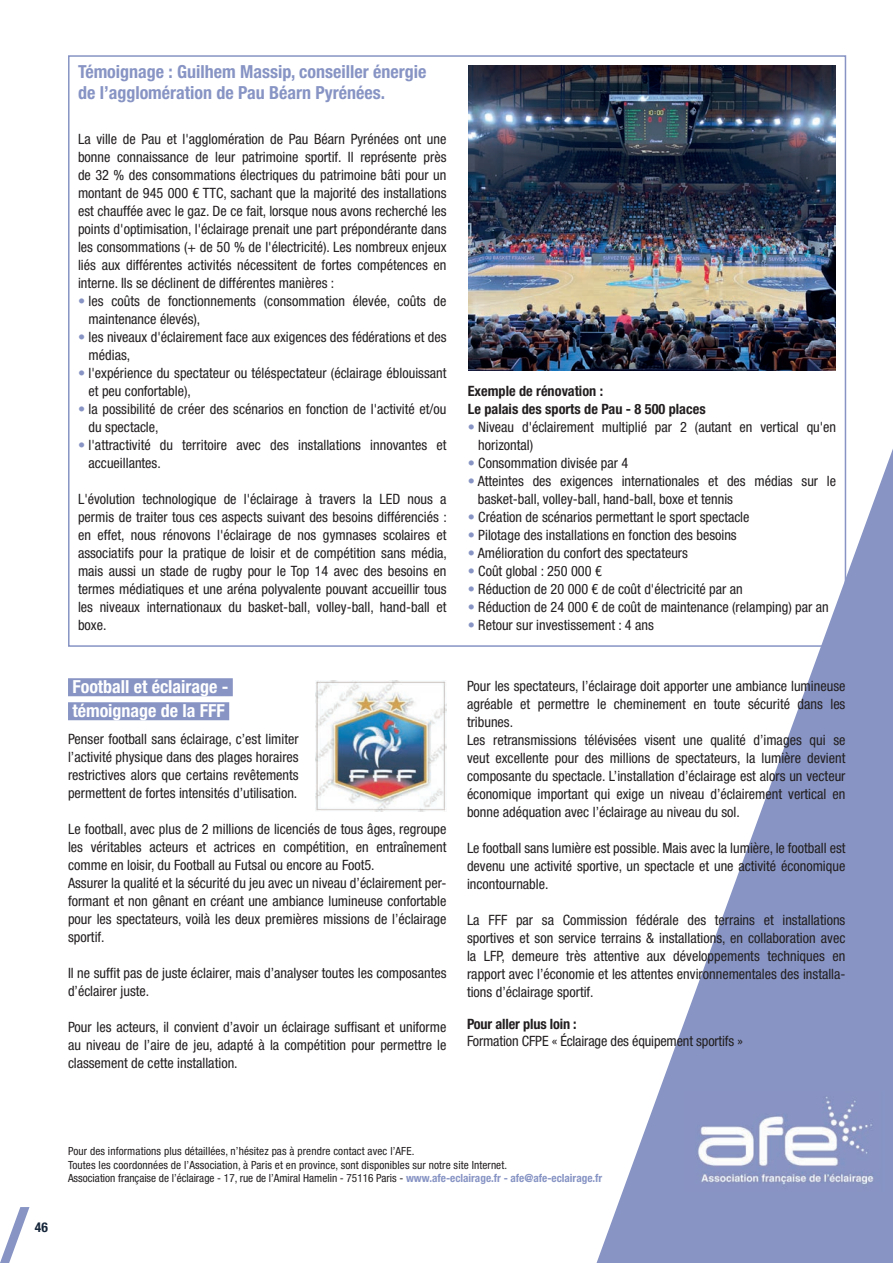
<style>
.page{position:relative;width:893px;height:1263px;background:#fff}
.page>*{position:absolute;margin:0;border:0;box-sizing:border-box;transform-origin:0 0}
.t1{font:700 condensed 18px/21px "Helvetica Neue LT Std";color:#8794c4}
.t2{font:700 condensed 18px/24px "Helvetica Neue LT Std";color:#fff}
.t3{font:condensed 14.25px/18px "Helvetica Neue LT Std";color:#231f20}
.t4{font:700 condensed 14.25px/18px "Helvetica Neue LT Std";color:#231f20}
.t5{font:700 condensed 13.5px "Helvetica Neue LT Std";color:#16263a}
.t6{font:condensed 11.25px/13.5px "Helvetica Neue";letter-spacing:.01em;color:#231f20}
.s1{color:#8794c4}
.s2{font-weight:700;color:#8794c4}
</style>
<div class="page">
<svg style="left:597px;top:448px;width:296px;height:815px"></svg>
<svg style="left:0;top:1207px;width:29px;height:56px"></svg>
<img style="left:684px;top:1091px;width:201px;height:100px">
<div style="left:68px;top:678px;width:165px;height:18px;background:#8794c4"></div>
<div style="left:68px;top:702px;width:161px;height:18px;background:#8794c4"></div>
<img style="left:315px;top:680px;width:131px;height:131px">
<img style="left:469px;top:65px;width:366px;height:305px">
<p class="t1" style="left:78px;top:61px;width:350px">Témoignage : Guilhem Massip, conseiller énergie de l’agglomération de Pau Béarn Pyrénées.</p>
<p class="t3" style="left:78px;top:130px;width:370px;text-align:justify">La ville de Pau et l'agglomération de Pau Béarn Pyrénées ont une bonne connaissance de leur patrimoine sportif. Il représente près de 32 % des consommations électriques du patrimoine bâti pour un montant de 945 000 € TTC, sachant que la majorité des installations est chauffée avec le gaz. De ce fait, lorsque nous avons recherché les points d'optimisation, l'éclairage prenait une part prépondérante dans les consommations (+ de 50 % de l'électricité). Les nombreux enjeux liés aux différentes activités nécessitent de fortes compétences en interne. Ils se déclinent de différentes manières :</p>
<p class="t3" style="left:89px;top:291px;width:359px;text-indent:-11px"><span class="s1">•</span> les coûts de fonctionnements (consommation élevée, coûts de maintenance élevés),</p>
<p class="t3" style="left:89px;top:327px;width:359px;text-indent:-11px"><span class="s1">•</span> les niveaux d'éclairement face aux exigences des fédérations et des médias,</p>
<p class="t3" style="left:89px;top:363px;width:359px;text-indent:-11px"><span class="s1">•</span> l'expérience du spectateur ou téléspectateur (éclairage éblouissant et peu confortable),</p>
<p class="t3" style="left:89px;top:399px;width:359px;text-indent:-11px"><span class="s1">•</span> la possibilité de créer des scénarios en fonction de l'activité et/ou du spectacle,</p>
<p class="t3" style="left:89px;top:435px;width:359px;text-indent:-11px"><span class="s1">•</span> l'attractivité du territoire avec des installations innovantes et accueillantes.</p>
<p class="t3" style="left:78px;top:489px;width:370px;text-align:justify">L'évolution technologique de l'éclairage à travers la LED nous a permis de traiter tous ces aspects suivant des besoins différenciés : en effet, nous rénovons l'éclairage de nos gymnases scolaires et associatifs pour la pratique de loisir et de compétition sans média, mais aussi un stade de rugby pour le Top 14 avec des besoins en termes médiatiques et une aréna polyvalente pouvant accueillir tous les niveaux internationaux du basket-ball, volley-ball, hand-ball et boxe.</p>
<p class="t2" style="left:72px;top:675px;width:158px">Football et éclairage - témoignage de la FFF</p>
<p class="t3" style="left:68px;top:730px;width:232px;text-align:justify">Penser football sans éclairage, c’est limiter l’activité physique dans des plages horaires restrictives alors que certains revêtements permettent de fortes intensités d’utilisation.</p>
<p class="t3" style="left:68px;top:820px;width:380px">Le football, avec plus de 2 millions de licenciés de tous âges, regroupe les véritables acteurs et actrices en compétition, en entraînement comme en loisir, du Football au Futsal ou encore au Foot5.<br>Assurer la qualité et la sécurité du jeu avec un niveau d’éclairement per&shy;formant et non gênant en créant une ambiance lumineuse confortable pour les spectateurs, voilà les deux premières missions de l’éclairage sportif.</p>
<p class="t3" style="left:68px;top:964px;width:380px">Il ne suffit pas de juste éclairer, mais d’analyser toutes les composantes d’éclairer juste.</p>
<p class="t3" style="left:68px;top:1018px;width:380px;text-align:justify">Pour les acteurs, il convient d’avoir un éclairage suffisant et uniforme au niveau de l’aire de jeu, adapté à la compétition pour permettre le classement de cette installation.</p>
<p class="t4" style="left:468px;top:382px;width:239px">Exemple de rénovation :<br>Le palais des sports de Pau - 8 500 places</p>
<p class="t3" style="left:478px;top:418px;width:359px;text-indent:-11px"><span class="s1">•</span> Niveau d'éclairement multiplié par 2 (autant en vertical qu'en horizontal)</p>
<p class="t3" style="left:468px;top:454px;width:162px"><span class="s1">•</span> Consommation divisée par 4</p>
<p class="t3" style="left:478px;top:472px;width:360px;text-indent:-10px"><span class="s1">•</span> Atteintes des exigences internationales et des médias sur le basket-ball, volley-ball, hand-ball, boxe et tennis</p>
<p class="t3" style="left:468px;top:508px;width:283px"><span class="s1">•</span> Création de scénarios permettant le sport spectacle</p>
<p class="t3" style="left:468px;top:526px;width:271px"><span class="s1">•</span> Pilotage des installations en fonction des besoins</p>
<p class="t3" style="left:468px;top:544px;width:222px"><span class="s1">•</span> Amélioration du confort des spectateurs</p>
<p class="t3" style="left:468px;top:562px;width:136px"><span class="s1">•</span> Coût global : 250 000 €</p>
<p class="t3" style="left:468px;top:580px;width:276px"><span class="s1">•</span> Réduction de 20 000 € de coût d'électricité par an</p>
<p class="t3" style="left:468px;top:598px;width:362px"><span class="s1">•</span> Réduction de 24 000 € de coût de maintenance (relamping) par an</p>
<p class="t3" style="left:468px;top:616px;width:188px"><span class="s1">•</span> Retour sur investissement : 4 ans</p>
<p class="t3" style="left:467px;top:676px;width:380px">Pour les spectateurs, l’éclairage doit apporter une ambiance lumineuse agréable et permettre le cheminement en toute sécurité dans les tribunes.<br>Les retransmissions télévisées visent une qualité d’images qui se veut excellente pour des millions de spectateurs, la lumière devient composante du spectacle. L’installation d’éclairage est alors un vecteur économique important qui exige un niveau d’éclairement vertical en bonne adéquation avec l’éclairage au niveau du sol.</p>
<p class="t3" style="left:467px;top:838px;width:380px;text-align:justify">Le football sans lumière est possible. Mais avec la lumière, le football est devenu une activité sportive, un spectacle et une activité économique incontournable.</p>
<p class="t3" style="left:467px;top:910px;width:380px;text-align:justify">La FFF par sa Commission fédérale des terrains et installations sportives et son service terrains &amp; installations, en collaboration avec la LFP, demeure très attentive aux développements techniques en rapport avec l’économie et les attentes environnementales des installa&shy;tions d’éclairage sportif.</p>
<p class="t4" style="left:467px;top:1015px;width:111px">Pour aller plus loin :</p>
<p class="t3" style="left:467px;top:1032px;width:277px">Formation CFPE « Éclairage des équipement sportifs »</p>
<p class="t5" style="left:35px;top:1219px;width:14px">46</p>
<p class="t6" style="left:68px;top:1144px;width:536px">Pour des informations plus détaillées, n’hésitez pas à prendre contact avec l’AFE.<br>Toutes les coordonnées de l’Association, à Paris et en province, sont disponibles sur notre site Internet.<br>Association française de l’éclairage - 17, rue de l’Amiral Hamelin - 75116 Paris - <span class="s2">www.afe-eclairage.fr - afe@afe-eclairage.fr</span></p>
</div>
